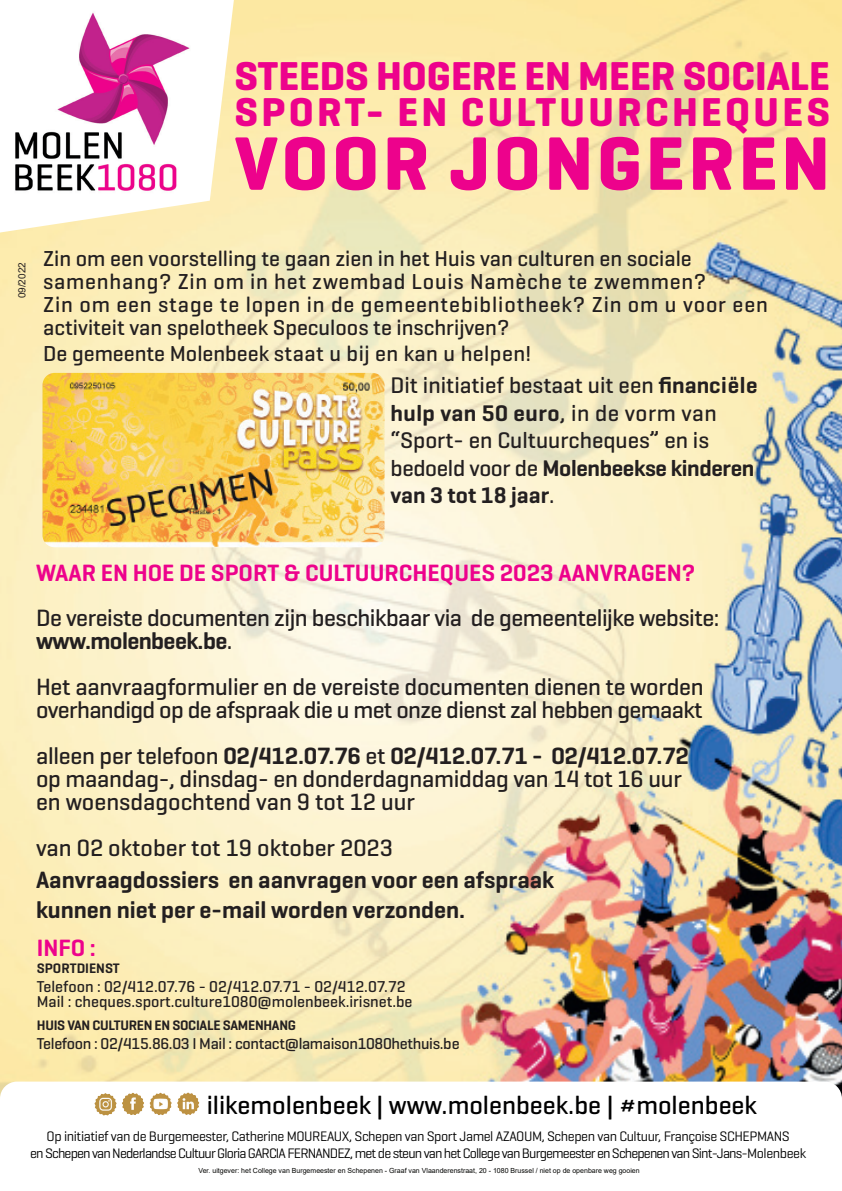
<style>
.page{position:relative;width:842px;height:1191px;background:#fff}
.page>*{position:absolute;margin:0;border:0;box-sizing:border-box;transform-origin:0 0}
.t1{font:700 77px "Geogrotesque";letter-spacing:.05em;color:#ed028c}
.t2{font:700 41px/36px "Geogrotesque";color:#ed028c}
.t3{font:500 26.1px "Geogrotesque";color:#000001}
.t4{font:500 24px/23px "Geogrotesque";letter-spacing:-.01em;color:#231f20}
.t5{font:600 24px/30px "Geogrotesque";color:#231f20}
.t6{font:600 24px "Geogrotesque";color:#ed028c}
.t7{font:500 23px/27.6px "Geogrotesque";color:#231f20}
.t8{font:500 22px/23px "Geogrotesque";color:#231f20}
.t9{font:500 16px/15.2px "Geogrotesque";color:#231f20}
.t10{font:500 16px "Geogrotesque";letter-spacing:-.02em;color:#231f20}
.t11{font:14px/16.8px "Geogrotesque";letter-spacing:-.035em;color:#000001;text-align:center}
.t12{font:600 14px "Geogrotesque";letter-spacing:-.02em;color:#231f20}
.t13{font:600 14px "Geogrotesque";color:#231f20}
.t14{font:10px "Arial";color:#231f20}
.t15{font:7px "Arial";color:#040503}
.s1{font-weight:600}
</style>
<div class="page">
<img style="left:0;top:0;width:842px;height:1081px">
<svg style="left:0;top:0;width:234px;height:232px"></svg>
<img style="left:0;top:0;width:201px;height:198px">
<img style="left:43px;top:373px;width:341px;height:174px">
<div style="left:595px;top:754px;width:33px;height:35px;background:#fdf2cd;border-radius:50%"></div>
<svg style="left:0;top:1081px;width:842px;height:16px"></svg>
<img style="left:93px;top:1090px;width:108px;height:26px">
<h2 class="t2" style="left:235px;top:58px;width:597px">STEEDS HOGERE EN MEER SOCIALE<br>SPORT- EN CULTUURCHEQUES</h2>
<h1 class="t1" style="left:235px;top:115px;width:597px">VOOR JONGEREN</h1>
<p class="t14" style="left:15px;top:298px;width:38px;rotate:-90deg">09/2022</p>
<p class="t8" style="left:43px;top:246px;width:726px">Zin om een voorstelling te gaan zien in het Huis van culturen en sociale samenhang? Zin om in het zwembad Louis Namèche te zwemmen?<br>Zin om een stage te lopen in de gemeentebibliotheek? Zin om u voor een activiteit van spelotheek Speculoos te inschrijven?</p>
<p class="t8" style="left:43px;top:342px;width:490px">De gemeente Molenbeek staat u bij en kan u helpen!</p>
<p class="t7" style="left:390px;top:371px;width:369px">Dit initiatief bestaat uit een <span class="s1">financiële hulp van 50 euro</span>, in de vorm van “Sport- en Cultuurcheques” en is bedoeld voor de <span class="s1">Molenbeekse kinderen van 3 tot 18 jaar</span>.</p>
<p class="t6" style="left:36px;top:558px;width:661px">WAAR EN HOE DE SPORT &amp; CULTUURCHEQUES 2023 AANVRAGEN?</p>
<p class="t4" style="left:36px;top:605px;width:685px">De vereiste documenten zijn beschikbaar via de gemeentelijke website: <span class="s1">www.molenbeek.be</span>.</p>
<p class="t4" style="left:36px;top:674px;width:669px">Het aanvraagformulier en de vereiste documenten dienen te worden overhandigd op de afspraak die u met onze dienst zal hebben gemaakt</p>
<p class="t4" style="left:36px;top:743px;width:654px">alleen per telefoon <span class="s1">02/412.07.76</span> et <span class="s1">02/412.07.71 - 02/412.07.72 </span>op maandag-, dinsdag- en donderdagnamiddag van 14 tot 16 uur en woensdagochtend van 9 tot 12 uur</p>
<p class="t4" style="left:36px;top:835px;width:358px">van 02 oktober tot 19 oktober 2023</p>
<p class="t5" style="left:36px;top:864px;width:520px">Aanvraagdossiers en aanvragen voor een afspraak kunnen niet per e-mail worden verzonden.</p>
<p class="t6" style="left:37px;top:932px;width:61px">INFO :</p>
<p class="t13" style="left:37px;top:959px;width:85px">SPORTDIENST</p>
<p class="t9" style="left:37px;top:978px;width:377px">Telefoon : 02/412.07.76 - 02/412.07.71 - 02/412.07.72<br>Mail : cheques.sport.culture1080@molenbeek.irisnet.be</p>
<p class="t12" style="left:37px;top:1016px;width:261px">HUIS VAN CULTUREN EN SOCIALE SAMENHANG</p>
<p class="t10" style="left:37px;top:1033px;width:424px">Telefoon : 02/415.86.03 I Mail : contact@lamaison1080hethuis.be</p>
<p class="t3" style="left:207px;top:1088px;width:552px">ilikemolenbeek | www.molenbeek.be | #molenbeek</p>
<p class="t11" style="left:30px;top:1127px;width:777px">Op initiatief van de Burgemeester, Catherine MOUREAUX, Schepen van Sport Jamel AZAOUM, Schepen van Cultuur, Françoise SCHEPMANS<br>en Schepen van Nederlandse Cultuur Gloria GARCIA FERNANDEZ, met de steun van het College van Burgemeester en Schepenen van Sint-Jans-Molenbeek</p>
<p class="t15" style="left:198px;top:1165px;width:443px">Ver. uitgever: het College van Burgemeester en Schepenen - Graaf van Vlaanderenstraat, 20 - 1080 Brussel / niet op de openbare weg gooien</p>
</div>
